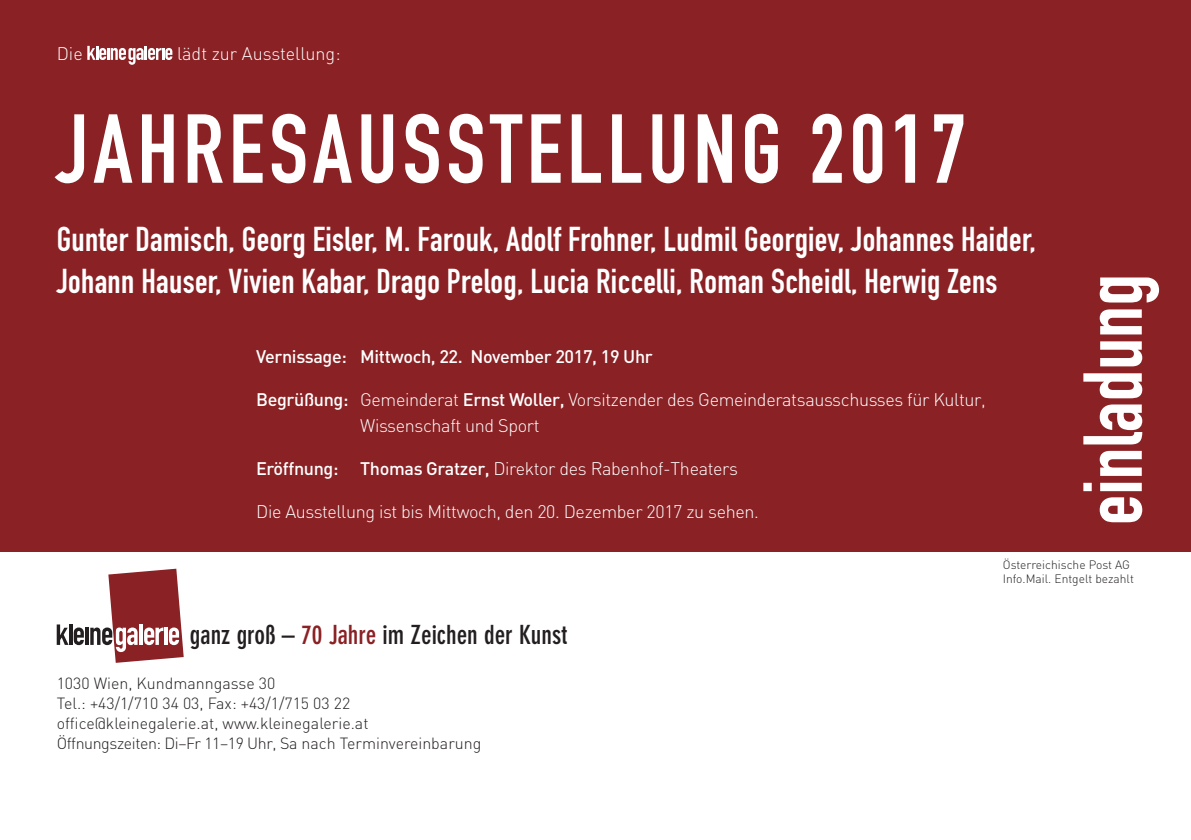
<style>
.page{position:relative;width:1191px;height:840px;background:#fff}
.page>*{position:absolute;margin:0;border:0;box-sizing:border-box;transform-origin:0 0}
.t1{font:96px "DIN Engschrift";letter-spacing:.05em;color:#fff}
.t2{font:82px "DIN Engschrift";color:#fff}
.t3{font:34px/42px "DIN Engschrift";letter-spacing:.01em;color:#fff}
.t4{font:700 condensed 26px "DIN Neuzeit Grotesk";color:#231f20}
.t5{font:300 18px/26px "DIN";letter-spacing:-.02em;color:#fff}
.t6{font:500 18px "DIN";letter-spacing:-.02em;color:#fff}
.t7{font:300 18px "DIN";color:#fff}
.t8{font:300 16px/20px "DIN";color:#231f20}
.t9{font:300 12px/14px "DIN";color:#231f20}
.s1{font-weight:500}
.s2{color:#8a2124}
</style>
<div class="page">
<div style="left:0;top:0;width:1191px;height:551px;background:#8a2124"></div>
<svg style="left:57px;top:624px;width:27px;height:20px"></svg>
<hr style="left:85px;top:627px;width:4px;height:17px;background:#231f20">
<svg style="left:90px;top:568px;width:94px;height:94px"></svg>
<hr style="left:69px;top:624px;width:4px;height:20px;background:#231f20">
<svg style="left:87px;top:46px;width:85px;height:19px"></svg>
<p class="t5" style="left:57px;top:40px;width:28px">Die</p>
<p class="t7" style="left:177px;top:42px;width:165px">lädt zur Ausstellung:</p>
<h1 class="t1" style="left:57px;top:93px;width:911px">JAHRESAUSSTELLUNG 2017</h1>
<h3 class="t3" style="left:57px;top:218px;width:980px">Gunter Damisch, Georg Eisler, M. Farouk, Adolf Frohner, Ludmil Georgiev, Johannes Haider,<br>Johann Hauser, Vivien Kabar, Drago Prelog, Lucia Riccelli, Roman Scheidl, Herwig Zens</h3>
<p class="t6" style="left:256px;top:345px;width:398px">Vernissage: Mittwoch, 22. November 2017, 19 Uhr</p>
<p class="t5" style="left:360px;top:386px;width:627px;text-indent:-104px"><span class="s1">Begrüßung:</span> Gemeinderat <span class="s1">Ernst Woller,</span> Vorsitzender des Gemeinderatsausschusses für Kultur,<br>Wissenschaft und Sport</p>
<p class="t5" style="left:256px;top:455px;width:483px"><span class="s1">Eröffnung: Thomas Gratzer,</span> Direktor des Rabenhof-Theaters</p>
<p class="t5" style="left:256px;top:498px;width:504px">Die Ausstellung ist bis Mittwoch, den 20. Dezember 2017 zu sehen.</p>
<h2 class="t2" style="left:1065px;top:524px;width:252px;rotate:-90deg">einladung</h2>
<h3 class="t4" style="left:190px;top:619px;width:379px">ganz groß – <span class="s2">70 Jahre</span> im Zeichen der Kunst</h3>
<p class="t8" style="left:57px;top:672px;width:426px">1030 Wien, Kundmanngasse 30<br>Tel.: +43/1/710 34 03, Fax: +43/1/715 03 22 office@kleinegalerie.at, www.kleinegalerie.at<br>Öffnungszeiten: Di–Fr 11–19 Uhr, Sa nach Terminvereinbarung</p>
<p class="t9" style="left:1003px;top:557px;width:133px">Österreichische Post AG<br>Info.Mail. Entgelt bezahlt</p>
</div>
